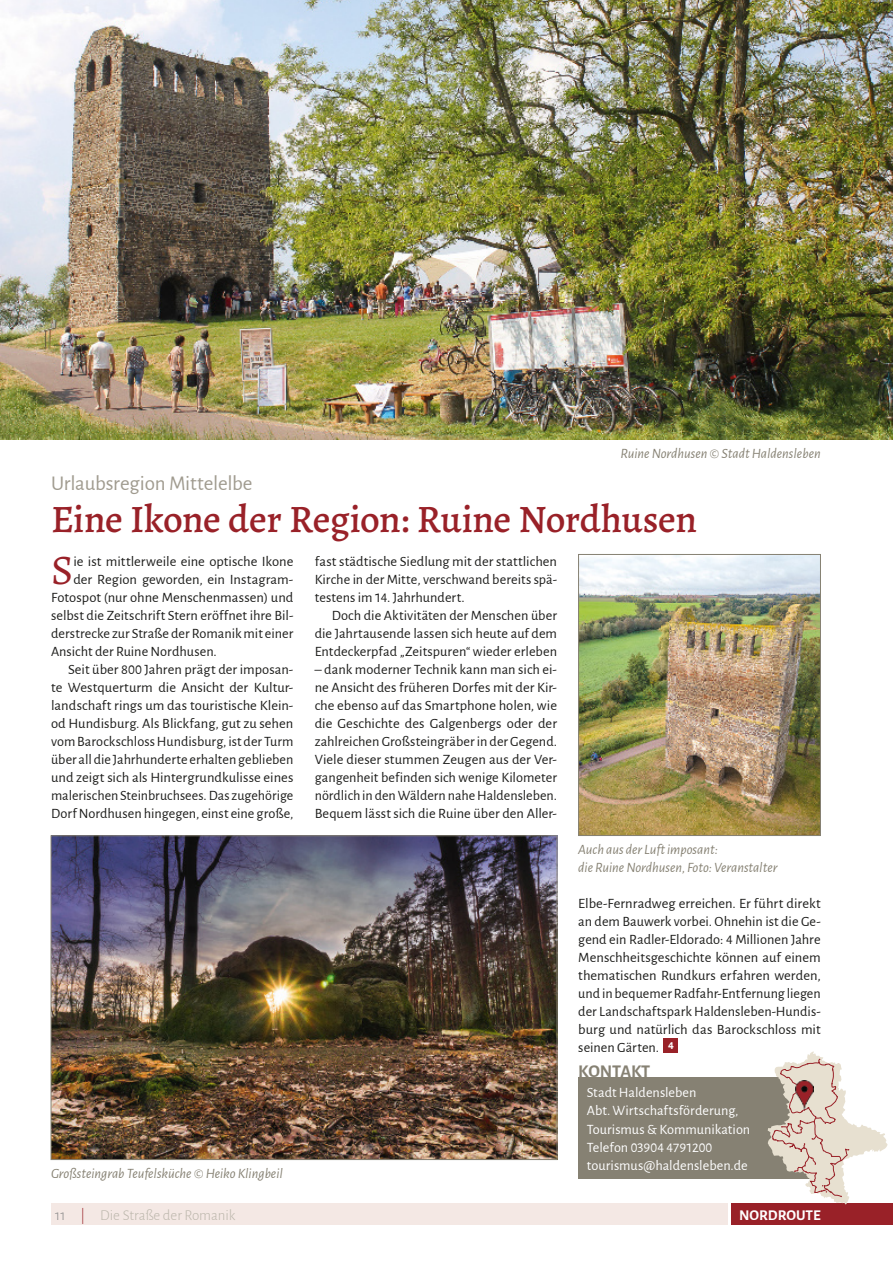
<style>
.page{position:relative;width:893px;height:1263px;background:#fff}
.page>*{position:absolute;margin:0;border:0;box-sizing:border-box;transform-origin:0 0}
.t1{font:42.15px "Alegreya";color:#992128}
.t2{font:500 39px "Alegreya";letter-spacing:-.015em;color:#992128}
.t3{font:21px "Alegreya Sans";letter-spacing:-.01em;color:#a09b8f}
.t4{font:700 18px "Alegreya Sans";letter-spacing:-.015em;color:#868173}
.t5{font:300 15px "Alegreya Sans";color:#bab5aa}
.t6{font:700 15px "Alegreya Sans";letter-spacing:-.005em;color:#fff}
.t7{font:14.25px/18px "Alegreya Sans";color:#1d1d1b;text-align:justify}
.t8{font:italic 14.25px/18px "Alegreya Sans";color:#868173}
.t9{font:14.25px/18px "Alegreya Sans";color:#fff}
.s1{color:#878787}
.s2{color:#992128}
</style>
<div class="page">
<div style="left:51px;top:1203px;width:676px;height:22px;background:#f4e8e4"></div>
<div style="left:731px;top:1203px;width:162px;height:22px;background:#992128"></div>
<div style="left:663px;top:1038px;width:15px;height:15px;background:#992128"></div>
<img style="left:0;top:0;width:893px;height:440px">
<div style="left:578px;top:1077px;width:243px;height:101px;background:#868173"></div>
<svg style="left:767px;top:1051px;width:121px;height:153px"></svg>
<img style="left:796px;top:1080px;width:18px;height:30px">
<img style="left:53px;top:837px;width:502px;height:321px">
<div style="left:51px;top:835px;width:506px;height:325px;border:1px solid #868173"></div>
<img style="left:580px;top:556px;width:239px;height:278px">
<div style="left:578px;top:554px;width:243px;height:282px;border:1px solid #868173"></div>
<p class="t8" style="left:620px;top:443px;width:202px">Ruine Nordhusen © Stadt Haldensleben</p>
<h3 class="t3" style="left:51px;top:469px;width:203px">Urlaubsregion Mittelelbe</h3>
<h2 class="t2" style="left:51px;top:494px;width:648px">Eine Ikone der Region: Ruine Nordhusen</h2>
<h1 class="t1" style="left:51px;top:543px;width:24px">S</h1>
<p class="t7" style="left:73px;top:551px;width:222px">ie ist mittlerweile eine optische Ikone</p>
<p class="t7" style="left:73px;top:569px;width:222px">der Region geworden, ein Instagram-</p>
<p class="t7" style="left:51px;top:587px;width:244px">Fotospot (nur ohne Menschenmassen) und</p>
<p class="t7" style="left:51px;top:605px;width:244px">selbst die Zeitschrift Stern eröffnet ihre Bil-</p>
<p class="t7" style="left:51px;top:623px;width:244px">derstrecke zur Straße der Romanik mit einer</p>
<p class="t7" style="left:51px;top:641px;width:167px">Ansicht der Ruine Nordhusen.</p>
<p class="t7" style="left:68px;top:659px;width:227px">Seit über 800 Jahren prägt der imposan-</p>
<p class="t7" style="left:51px;top:677px;width:244px">te Westquerturm die Ansicht der Kultur-</p>
<p class="t7" style="left:51px;top:695px;width:244px">landschaft rings um das touristische Klein-</p>
<p class="t7" style="left:51px;top:713px;width:244px">od Hundisburg. Als Blickfang, gut zu sehen</p>
<p class="t7" style="left:51px;top:731px;width:244px">vom Barockschloss Hundisburg, ist der Turm</p>
<p class="t7" style="left:51px;top:749px;width:244px">über all die Jahrhunderte erhalten geblieben</p>
<p class="t7" style="left:51px;top:767px;width:244px">und zeigt sich als Hintergrundkulisse eines</p>
<p class="t7" style="left:51px;top:785px;width:244px">malerischen Steinbruchsees. Das zugehörige</p>
<p class="t7" style="left:51px;top:803px;width:244px">Dorf Nordhusen hingegen, einst eine große,</p>
<p class="t8" style="left:51px;top:1163px;width:233px">Großsteingrab Teufelsküche © Heiko Klingbeil</p>
<p class="t7" style="left:315px;top:551px;width:244px">fast städtische Siedlung mit der stattlichen Kirche in der Mitte, verschwand bereits spä&shy;testens im 14. Jahrhundert.</p>
<p class="t7" style="left:315px;top:605px;width:244px;text-indent:17px">Doch die Aktivitäten der Menschen über die Jahrtausende lassen sich heute auf dem Entdeckerpfad „Zeitspuren“ wieder erleben</p>
<p class="t7" style="left:315px;top:659px;width:244px">– dank moderner Technik kann man sich ei&shy;ne Ansicht des früheren Dorfes mit der Kir&shy;che ebenso auf das Smartphone holen, wie die Geschichte des Galgenbergs oder der zahlreichen Großsteingräber in der Gegend.<br>Viele dieser stummen Zeugen aus der Ver&shy;gangenheit befinden sich wenige Kilometer nördlich in den Wäldern nahe Haldensleben.<br>Bequem lässt sich die Ruine über den Aller-</p>
<p class="t8" style="left:578px;top:839px;width:201px">Auch aus der Luft imposant:<br>die Ruine Nordhusen, Foto: Veranstalter</p>
<p class="t7" style="left:578px;top:893px;width:244px">Elbe-Fernradweg erreichen. Er führt direkt an dem Bauwerk vorbei. Ohnehin ist die Ge&shy;gend ein Radler-Eldorado: 4 Millionen Jahre Menschheitsgeschichte können auf einem thematischen Rundkurs erfahren werden, und in bequemer Radfahr-Entfernung liegen der Landschaftspark Haldensleben-Hundis&shy;burg und natürlich das Barockschloss mit seinen Gärten. <sup>4</sup></p>
<p class="t4" style="left:578px;top:1058px;width:74px">KONTAKT</p>
<p class="t9" style="left:587px;top:1083px;width:165px">Stadt Haldensleben<br>Abt. Wirtschaftsförderung,<br>Tourismus &amp; Kommunikation<br>Telefon 03904 4791200 tourismus@haldensleben.de</p>
<p class="t5" style="left:55px;top:1205px;width:182px"><span class="s1">11</span> <span class="s2">|</span> Die Straße der Romanik</p>
<p class="t6" style="left:739px;top:1204px;width:83px">NORDROUTE</p>
</div>
